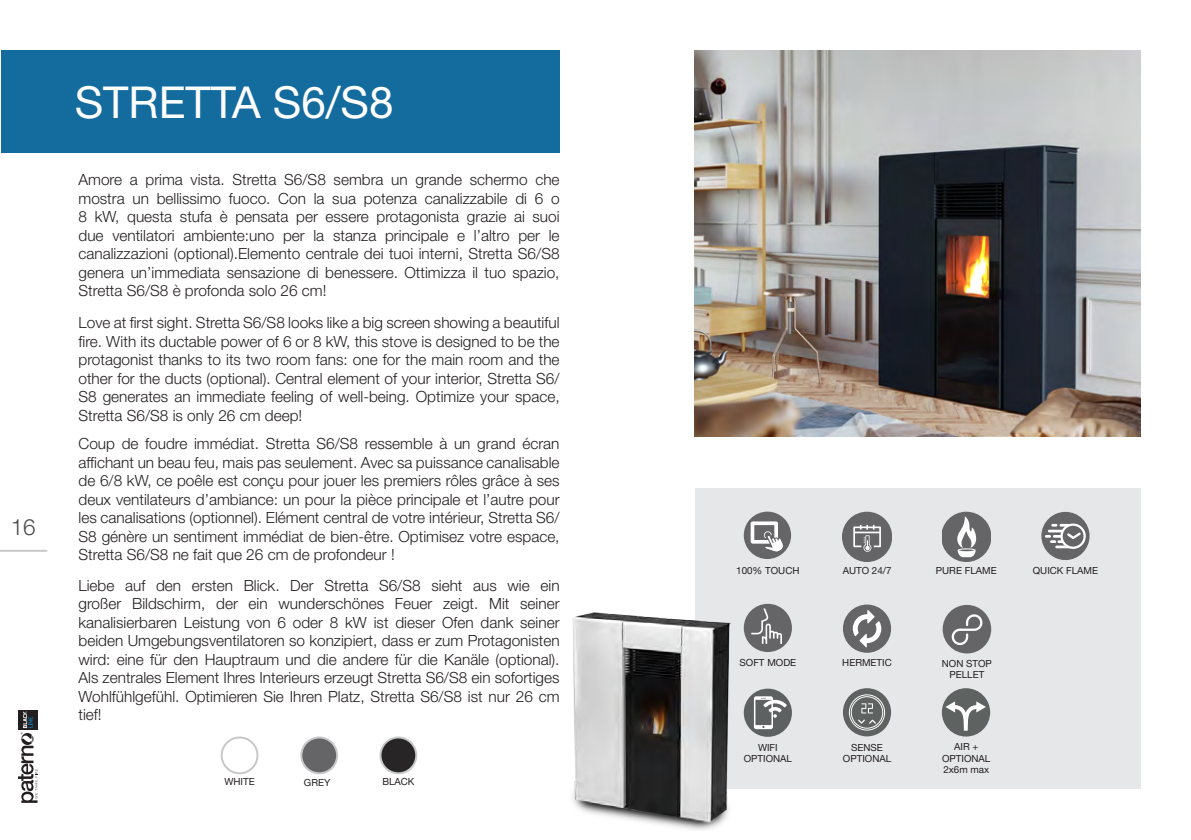
<style>
.page{position:relative;width:1191px;height:840px;background:#fff}
.page>*{position:absolute;margin:0;border:0;box-sizing:border-box;transform-origin:0 0}
.Titre_Poêle{font:44px "Helvetica Neue LT Std";color:#fff}
.t1{font:300 22.4px "Helvetica Neue LT Std";color:#4b4c4d}
.t2{font:300 15.4px/18.4px "Helvetica Neue LT Std";color:#231f20;text-align:justify}
.t3{font:9.8px "Helvetica Neue LT Std";color:#231f20}
</style>
<div class="page">
<svg style="left:18px;top:710px;width:20px;height:92px"></svg>
<hr style="left:0;top:549px;width:47px;height:2px;background:#c7c8ca">
<img style="left:695px;top:51px;width:445px;height:385px">
<div style="left:695px;top:488px;width:445px;height:300px;background:#e6e7e9"></div>
<div style="left:743px;top:511px;width:48px;height:47px;background:#656568;border-radius:50%"></div>
<svg style="left:750px;top:521px;width:33px;height:31px"></svg>
<div style="left:1041px;top:511px;width:48px;height:48px;background:#656568;border-radius:50%"></div>
<svg style="left:1044px;top:523px;width:36px;height:25px"></svg>
<div style="left:1060px;top:523px;width:25px;height:25px;border:2px solid #fff;border-radius:50%"></div>
<div style="left:843px;top:604px;width:48px;height:48px;background:#656568;border-radius:50%"></div>
<svg style="left:852px;top:609px;width:30px;height:38px"></svg>
<div style="left:743px;top:688px;width:49px;height:48px;background:#5d6161;border-radius:50%"></div>
<svg style="left:762px;top:696px;width:24px;height:32px"></svg>
<svg style="left:843px;top:687px;width:48px;height:49px"></svg>
<svg style="left:861px;top:703px;width:12px;height:10px"></svg>
<svg style="left:858px;top:719px;width:18px;height:4px"></svg>
<div style="left:849px;top:694px;width:36px;height:36px;border:1px solid #fff;border-radius:50%"></div>
<div style="left:850px;top:695px;width:33px;height:33px;border:1px solid #fff;border-radius:50%"></div>
<div style="left:941px;top:687px;width:49px;height:49px;background:#5e6261;border-radius:50%"></div>
<svg style="left:945px;top:701px;width:41px;height:29px"></svg>
<div style="left:743px;top:603px;width:49px;height:48px;background:#656568;border-radius:50%"></div>
<svg style="left:762px;top:608px;width:20px;height:35px"></svg>
<div style="left:942px;top:604px;width:49px;height:49px;background:#656568;border-radius:50%"></div>
<svg style="left:951px;top:614px;width:32px;height:31px"></svg>
<div style="left:843px;top:511px;width:48px;height:50px;background:#656568;border-radius:50%"></div>
<svg style="left:853px;top:524px;width:28px;height:27px"></svg>
<div style="left:942px;top:511px;width:48px;height:50px;background:#656568;border-radius:50%"></div>
<svg style="left:957px;top:516px;width:19px;height:41px"></svg>
<div style="left:1px;top:51px;width:558px;height:102px;background:#136b9e"></div>
<div style="left:221px;top:736px;width:37px;height:37px;border:2px solid #c7c8ca;border-radius:50%"></div>
<div style="left:301px;top:737px;width:36px;height:35px;background:#656568;border-radius:50%"></div>
<div style="left:300px;top:736px;width:38px;height:37px;border:2px solid #c7c8ca;border-radius:50%"></div>
<div style="left:380px;top:737px;width:36px;height:35px;background:#282526;border-radius:50%"></div>
<div style="left:379px;top:736px;width:38px;height:37px;border:2px solid #c7c8ca;border-radius:50%"></div>
<img style="left:572px;top:604px;width:190px;height:225px">
<h2 class="t1" style="left:11px;top:513px;width:26px">16</h2>
<p class="Titre_Poêle" style="left:75px;top:76px;width:320px">STRETTA S6/S8</p>
<p class="t2" style="left:78px;top:170px;width:482px">Amore a prima vista. Stretta S6/S8 sembra un grande schermo che mostra un bellissimo fuoco. Con la sua potenza canalizzabile di 6 o 8 kW, questa stufa è pensata per essere protagonista grazie ai suoi due ventilatori ambiente:uno per la stanza principale e l’altro per le canalizzazioni (optional).Elemento centrale dei tuoi interni, Stretta S6/S8 genera un’immediata sensazione di benessere. Ottimizza il tuo spazio, Stretta S6/S8 è profonda solo 26 cm!</p>
<p class="t2" style="left:78px;top:313px;width:482px">Love at first sight. Stretta S6/S8 looks like a big screen showing a beautiful fire. With its ductable power of 6 or 8 kW, this stove is designed to be the protagonist thanks to its two room fans: one for the main room and the other for the ducts (optional). Central element of your interior, Stretta S6/ S8 generates an immediate feeling of well-being. Optimize your space, Stretta S6/S8 is only 26 cm deep!</p>
<p class="t2" style="left:78px;top:434px;width:482px">Coup de foudre immédiat. Stretta S6/S8 ressemble à un grand écran affichant un beau feu, mais pas seulement. Avec sa puissance canalisable de 6/8 kW, ce poêle est conçu pour jouer les premiers rôles grâce à ses deux ventilateurs d’ambiance: un pour la pièce principale et l’autre pour les canalisations (optionnel). Elément central de votre intérieur, Stretta S6/ S8 génère un sentiment immédiat de bien-être. Optimisez votre espace, Stretta S6/S8 ne fait que 26 cm de profondeur !</p>
<p class="t2" style="left:78px;top:575px;width:482px">Liebe auf den ersten Blick. Der Stretta S6/S8 sieht aus wie ein großer Bildschirm, der ein wunderschönes Feuer zeigt. Mit seiner kanalisierbaren Leistung von 6 oder 8 kW ist dieser Ofen dank seiner beiden Umgebungsventilatoren so konzipiert, dass er zum Protagonisten wird: eine für den Hauptraum und die andere für die Kanäle (optional).<br>Als zentrales Element Ihres Interieurs erzeugt Stretta S6/S8 ein sofortiges Wohlfühlgefühl. Optimieren Sie Ihren Platz, Stretta S6/S8 ist nur 26 cm tief!</p>
<p class="t3" style="left:224px;top:775px;width:32px">WHITE</p>
<p class="t3" style="left:304px;top:775px;width:28px">GREY</p>
<p class="t3" style="left:382px;top:775px;width:34px">BLACK</p>
<p class="t3" style="left:736px;top:564px;width:65px">100% TOUCH</p>
<p class="t3" style="left:1032px;top:564px;width:67px">QUICK FLAME</p>
<p class="t3" style="left:842px;top:565px;width:50px">AUTO 24/7</p>
<p class="t3" style="left:936px;top:565px;width:62px">PURE FLAME</p>
<p class="t3" style="left:739px;top:656px;width:58px">SOFT MODE</p>
<p class="t3" style="left:942px;top:657px;width:52px">NON STOP</p>
<p class="t3" style="left:949px;top:668px;width:36px">PELLET</p>
<p class="t3" style="left:842px;top:656px;width:51px">HERMETIC</p>
<p class="t3" style="left:758px;top:741px;width:21px">WIFI</p>
<p class="t3" style="left:743px;top:752px;width:50px">OPTIONAL</p>
<p class="t3" style="left:851px;top:741px;width:33px">SENSE</p>
<p class="t3" style="left:843px;top:752px;width:50px">OPTIONAL</p>
<p class="t3" style="left:954px;top:740px;width:26px">AIR +</p>
<p class="t3" style="left:942px;top:751px;width:50px">OPTIONAL</p>
<p class="t3" style="left:943px;top:763px;width:47px">2x6m max</p>
</div>
